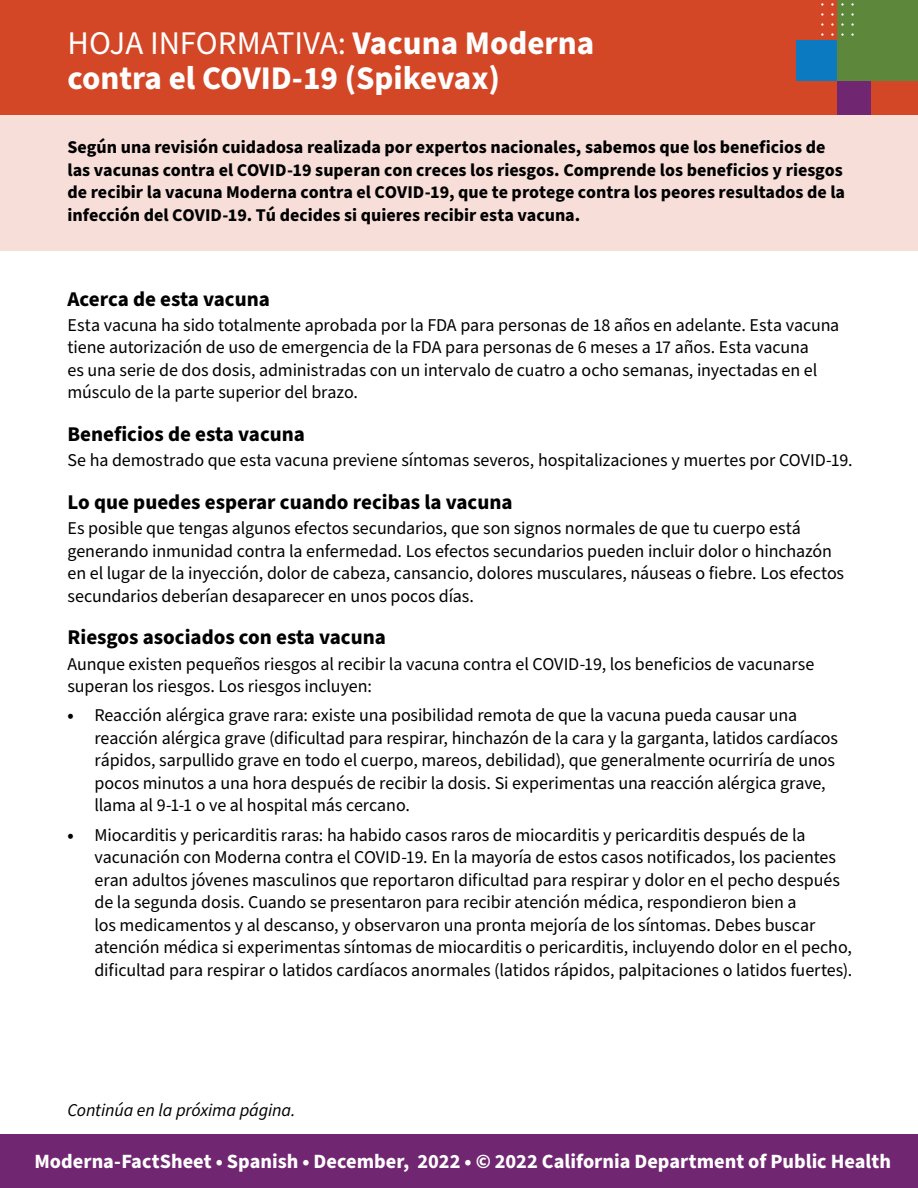
<style>
.page{position:relative;width:918px;height:1188px;background:#fff}
.page>*{position:absolute;margin:0;border:0;box-sizing:border-box;transform-origin:0 0}
.t1{font:700 33px/34.5px "Source Sans Pro";color:#fff}
.t2{font:700 21px "Source Sans Pro";color:#000}
.t3{font:700 20.25px "Source Sans Pro";color:#fff}
.t4{font:18px/22.5px "Source Sans Pro";letter-spacing:-.005em;color:#000}
.t5{font:700 18px/22.5px "Source Sans Pro";color:#000}
.t6{font:italic 18px "Source Sans Pro";letter-spacing:-.01em;color:#000}
.s1{font-weight:400}
.s2{font-weight:700}
</style>
<div class="page">
<div style="left:0;top:0;width:918px;height:115px;background:#d34727"></div>
<div style="left:837px;top:0;width:81px;height:81px;background:#5d883c"></div>
<div style="left:796px;top:40px;width:41px;height:41px;background:#0b7ac0"></div>
<div style="left:837px;top:81px;width:34px;height:34px;background:#712671"></div>
<div style="left:0;top:1134px;width:918px;height:54px;background:#712671"></div>
<div style="left:0;top:115px;width:918px;height:136px;background:#f7ded8"></div>
<h1 class="t1" style="left:68px;top:27px;width:528px"><span class="s1">HOJA INFORMATIVA:</span> Vacuna Moderna contra el COVID-19 (Spikevax)</h1>
<p class="t5" style="left:68px;top:137px;width:779px">Según una revisión cuidadosa realizada por expertos nacionales, sabemos que los beneficios de las vacunas contra el COVID-19 superan con creces los riesgos. Comprende los beneficios y riesgos de recibir la vacuna Moderna contra el COVID-19, que te protege contra los peores resultados de la infección del COVID-19. Tú decides si quieres recibir esta vacuna.</p>
<h2 class="t2" style="left:68px;top:284px;width:204px">Acerca de esta vacuna</h2>
<p class="t4" style="left:68px;top:314px;width:773px">Esta vacuna ha sido totalmente aprobada por la FDA para personas de 18 años en adelante. Esta vacuna tiene autorización de uso de emergencia de la FDA para personas de 6 meses a 17 años. Esta vacuna<br>es una serie de dos dosis, administradas con un intervalo de cuatro a ocho semanas, inyectadas en el músculo de la parte superior del brazo.</p>
<h2 class="t2" style="left:68px;top:420px;width:239px">Beneficios de esta vacuna</h2>
<p class="t4" style="left:68px;top:450px;width:787px">Se ha demostrado que esta vacuna previene síntomas severos, hospitalizaciones y muertes por COVID-19.</p>
<h2 class="t2" style="left:68px;top:488px;width:447px">Lo que puedes esperar cuando recibas la vacuna</h2>
<p class="t4" style="left:68px;top:517px;width:778px">Es posible que tengas algunos efectos secundarios, que son signos normales de que tu cuerpo está generando inmunidad contra la enfermedad. Los efectos secundarios pueden incluir dolor o hinchazón en el lugar de la inyección, dolor de cabeza, cansancio, dolores musculares, náuseas o fiebre. Los efectos secundarios deberían desaparecer en unos pocos días.</p>
<h2 class="t2" style="left:68px;top:623px;width:320px">Riesgos asociados con esta vacuna</h2>
<p class="t4" style="left:68px;top:653px;width:748px">Aunque existen pequeños riesgos al recibir la vacuna contra el COVID-19, los beneficios de vacunarse superan los riesgos. Los riesgos incluyen:</p>
<p class="t4" style="left:94px;top:705px;width:745px;text-indent:-27px"><span class="s2">•</span> Reacción alérgica grave rara: existe una posibilidad remota de que la vacuna pueda causar una reacción alérgica grave (dificultad para respirar, hinchazón de la cara y la garganta, latidos cardíacos rápidos, sarpullido grave en todo el cuerpo, mareos, debilidad), que generalmente ocurriría de unos pocos minutos a una hora después de recibir la dosis. Si experimentas una reacción alérgica grave, llama al 9-1-1 o ve al hospital más cercano.</p>
<p class="t4" style="left:94px;top:824px;width:759px;text-indent:-27px"><span class="s2">•</span> Miocarditis y pericarditis raras: ha habido casos raros de miocarditis y pericarditis después de la vacunación con Moderna contra el COVID-19. En la mayoría de estos casos notificados, los pacientes eran adultos jóvenes masculinos que reportaron dificultad para respirar y dolor en el pecho después de la segunda dosis. Cuando se presentaron para recibir atención médica, respondieron bien a<br>los medicamentos y al descanso, y observaron una pronta mejoría de los síntomas. Debes buscar atención médica si experimentas síntomas de miocarditis o pericarditis, incluyendo dolor en el pecho, dificultad para respirar o latidos cardíacos anormales (latidos rápidos, palpitaciones o latidos fuertes).</p>
<p class="t6" style="left:68px;top:1098px;width:229px">Continúa en la próxima página.</p>
<p class="t3" style="left:34px;top:1148px;width:858px">Moderna-FactSheet • Spanish • December, 2022 • © 2022 California Department of Public Health</p>
</div>
